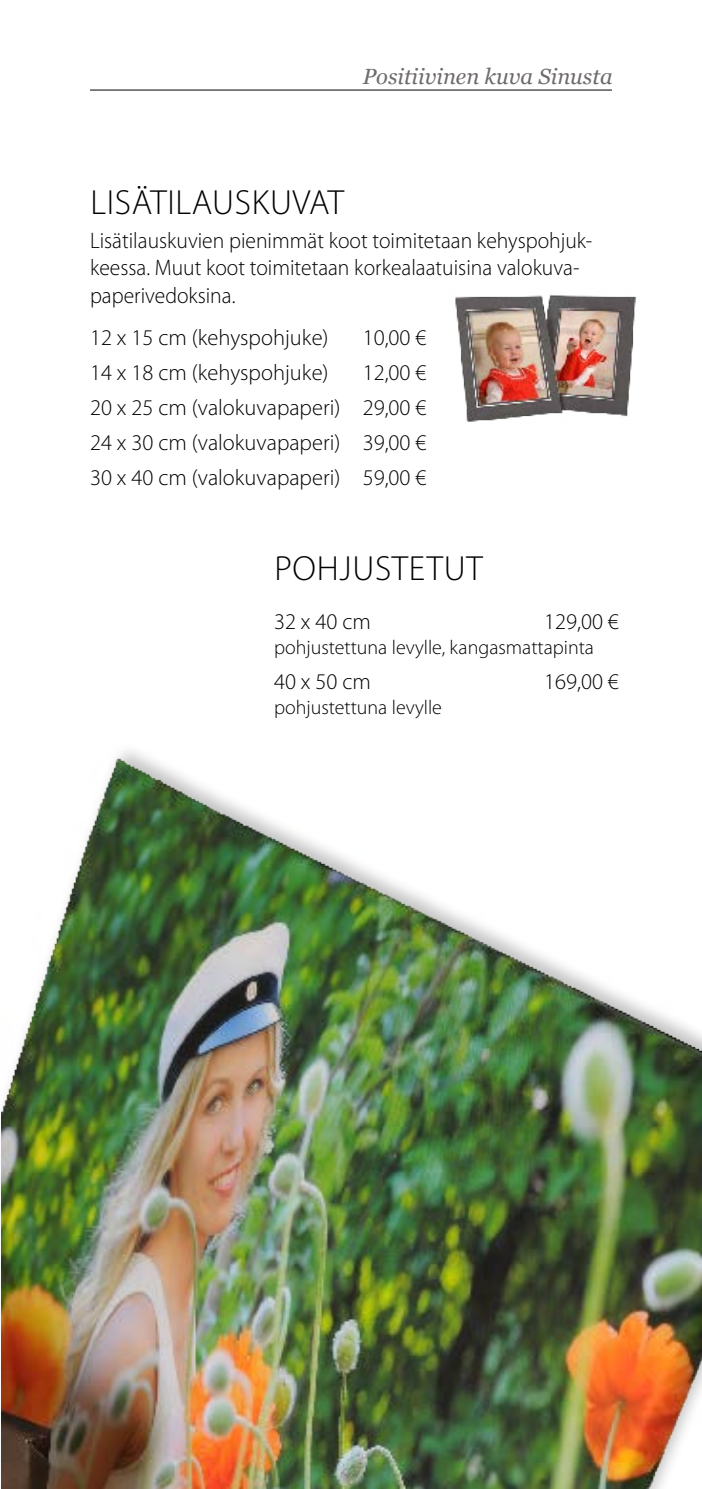
<style>
.page{position:relative;width:702px;height:1489px;background:#fff}
.page>*{position:absolute;margin:0;border:0;box-sizing:border-box;transform-origin:0 0}
.t1{font:300 35px "Myriad Pro";letter-spacing:.02em;color:#000}
.t2{font:300 22.5px/35px "Myriad Pro";color:#000;text-align:justify}
.t3{font:300 22.5px/27px "Myriad Pro";color:#000;scale:.96 1}
.t4{font:italic 22px "Georgia";color:#6f6b6d}
.t5{font:300 20px "Myriad Pro";color:#000}
</style>
<div class="page">
<hr style="left:90px;top:90px;width:522px;height:1px;background:#000">
<img style="left:455px;top:295px;width:181px;height:127px">
<img style="left:1px;top:750px;width:701px;height:738px">
<p class="t4" style="left:363px;top:60px;width:251px">Positiivinen kuva Sinusta</p>
<h1 class="t1" style="left:90px;top:182px;width:255px">LISÄTILAUSKUVAT</h1>
<p class="t3" style="left:90px;top:227px;width:524px">Lisätilauskuvien pienimmät koot toimitetaan kehyspohjuk&shy;keessa. Muut koot toimitetaan korkealaatuisina valokuva&shy;paperivedoksina.</p>
<p class="t2" style="left:90px;top:319px;width:240px">12 x 15 cm (kehyspohjuke)</p>
<p class="t2" style="left:362px;top:319px;width:65px">10,00 €</p>
<p class="t2" style="left:90px;top:354px;width:240px">14 x 18 cm (kehyspohjuke)</p>
<p class="t2" style="left:90px;top:354px;width:338px;text-indent:272px">12,00 € 20 x 25 cm (valokuvapaperi) 29,00 € 24 x 30 cm (valokuvapaperi) 39,00 € 30 x 40 cm (valokuvapaperi) 59,00 €</p>
<h1 class="t1" style="left:274px;top:547px;width:210px">POHJUSTETUT</h1>
<p class="t2" style="left:274px;top:604px;width:98px">32 x 40 cm</p>
<p class="t2" style="left:544px;top:604px;width:76px">129,00 €</p>
<p class="t5" style="left:274px;top:635px;width:321px">pohjustettuna levylle, kangasmattapinta</p>
<p class="t2" style="left:274px;top:664px;width:98px">40 x 50 cm</p>
<p class="t2" style="left:544px;top:664px;width:76px">169,00 €</p>
<p class="t5" style="left:274px;top:695px;width:169px">pohjustettuna levylle</p>
</div>
